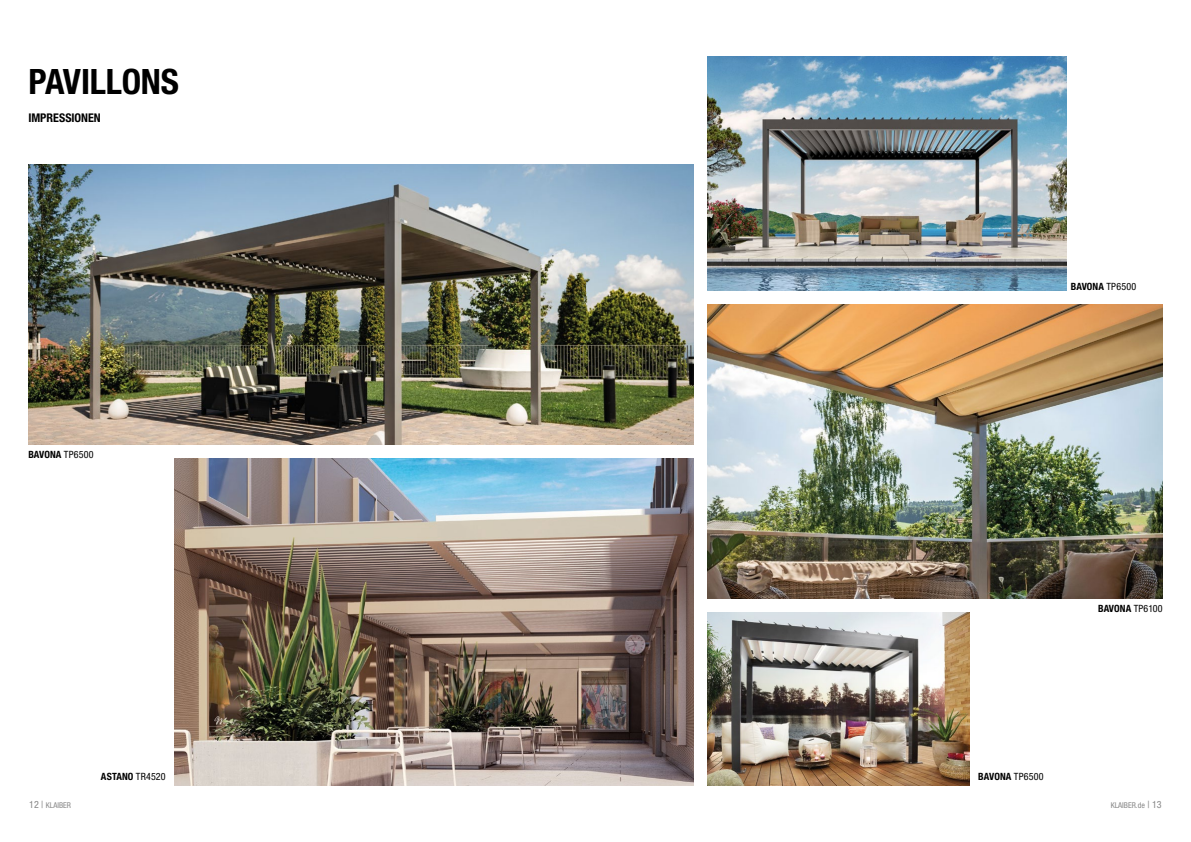
<style>
.page{position:relative;width:1191px;height:842px;background:#fff}
.page>*{position:absolute;margin:0;border:0;box-sizing:border-box;transform-origin:0 0}
.t1{font:700 condensed 35px "Helvetica Neue LT Std";letter-spacing:-.01em;color:#000}
.t2{font:700 condensed 12px "Helvetica Neue LT Std";color:#000}
.t3{font:700 condensed 10px "Helvetica Neue LT Std";letter-spacing:.005em;color:#000}
.t4{font:condensed 8px "Helvetica Neue LT Std";color:#878787}
.s1{font-weight:400}
.s2{font-size:10px}
</style>
<div class="page">
<img style="left:174px;top:458px;width:413px;height:327px">
<img style="left:28px;top:164px;width:559px;height:280px">
<img style="left:708px;top:304px;width:454px;height:294px">
<img style="left:708px;top:612px;width:261px;height:173px">
<img style="left:708px;top:57px;width:358px;height:233px">
<img style="left:587px;top:458px;width:107px;height:327px">
<img style="left:587px;top:164px;width:107px;height:280px">
<svg style="left:817px;top:94px;width:36px;height:28px"></svg>
<h1 class="t1" style="left:28px;top:60px;width:152px">PAVILLONS</h1>
<p class="t2" style="left:28px;top:110px;width:74px">IMPRESSIONEN</p>
<p class="t3" style="left:28px;top:448px;width:67px">BAVONA <span class="s1">TP6500</span></p>
<p class="t3" style="left:101px;top:770px;width:66px">ASTANO <span class="s1">TR4520</span></p>
<p class="t3" style="left:1070px;top:280px;width:67px">BAVONA <span class="s1">TP6500</span></p>
<p class="t3" style="left:1098px;top:602px;width:66px">BAVONA <span class="s1">TP6100</span></p>
<p class="t3" style="left:978px;top:770px;width:67px">BAVONA <span class="s1">TP6500</span></p>
<p class="t4" style="left:29px;top:801px;width:43px"><span class="s2">12 |</span> KLAIBER</p>
<p class="t4" style="left:1110px;top:801px;width:52px">KLAIBER.de <span class="s2">| 13</span></p>
</div>
